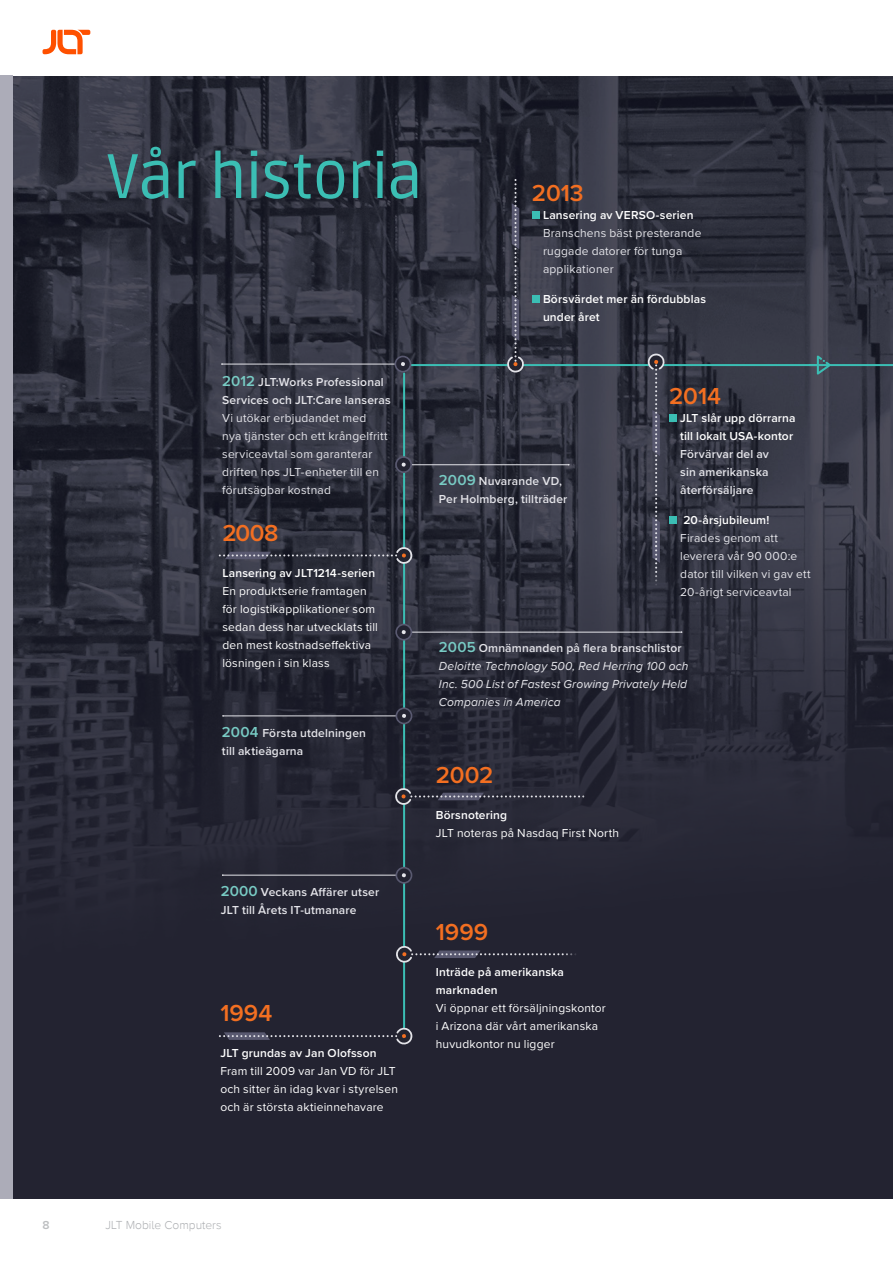
<style>
.page{position:relative;width:893px;height:1263px;background:#fff}
.page>*{position:absolute;margin:0;border:0;box-sizing:border-box;transform-origin:0 0}
.t1{font:63px "Ruda";letter-spacing:-.03em;color:#3bbeb4}
.t2{font:600 24px "Proxima Nova";color:#f36f21}
.t3{font:12px/18px "Proxima Nova";letter-spacing:.015em;color:#fff}
.t4{font:12px/18px "Proxima Nova";letter-spacing:.015em;color:#e4e4e9}
.t5{font:600 12px/18px "Proxima Nova";letter-spacing:.015em;color:#e4e4e9}
.t6{font:600 12px/18px "Proxima Nova";letter-spacing:.015em;color:#fff}
.t7{font:italic 12px/18px "Proxima Nova";letter-spacing:.015em;color:#e4e4e9}
.t8{font:300 12px "Proxima Nova A";color:#afb1b4}
.t9{font:600 12px "Proxima Nova";color:#bcbec0}
.s1{font-size:15px;color:#78cbc4}
.s2{font-weight:600;font-style:normal;font-size:15px;color:#78cbc4}
.s3{font-weight:600;font-style:normal}
</style>
<div class="page">
<svg style="left:43px;top:30px;width:47px;height:24px"></svg>
<img style="left:13px;top:77px;width:880px;height:1122px">
<div style="left:0;top:75px;width:13px;height:1124px;background:#acacb8"></div>
<hr style="left:403px;top:372px;width:2px;height:672px;background:#3bbeb4">
<svg style="left:219px;top:1026px;width:194px;height:19px;background:#32323f"></svg>
<svg style="left:396px;top:945px;width:193px;height:18px;background:#32323f"></svg>
<hr style="left:223px;top:875px;width:173px;height:1px;background:#e4e4e9">
<div style="left:396px;top:868px;width:16px;height:15px;background:#232331;border-radius:50%"></div>
<div style="left:395px;top:867px;width:17px;height:17px;border:2px solid #595970;border-radius:50%"></div>
<svg style="left:402px;top:873px;width:4px;height:4px"></svg>
<svg style="left:395px;top:787px;width:194px;height:19px;background:#353543"></svg>
<svg style="left:219px;top:179px;width:674px;height:549px;background:#313340"></svg>
<h1 class="t1" style="left:106px;top:142px;width:318px">Vår historia</h1>
<h2 class="t2" style="left:532px;top:175px;width:53px">2013</h2>
<p class="t6" style="left:543px;top:206px;width:152px">Lansering av VERSO-serien</p>
<p class="t4" style="left:543px;top:224px;width:160px">Branschens bäst presterande ruggade datorer för tunga applikationer</p>
<p class="t6" style="left:543px;top:290px;width:165px">Börsvärdet mer än fördubblas under året</p>
<p class="t5" style="left:222px;top:373px;width:170px"><span class="s1">2012</span> JLT:Works Professional<br>Services och JLT:Care lanseras</p>
<p class="t4" style="left:222px;top:409px;width:167px">Vi utökar erbjudandet med nya tjänster och ett krångelfritt serviceavtal som garanterar driften hos JLT-enheter till en förutsägbar kostnad</p>
<h2 class="t2" style="left:222px;top:515px;width:58px">2008</h2>
<p class="t6" style="left:222px;top:563px;width:154px">Lansering av JLT1214-serien</p>
<p class="t3" style="left:222px;top:581px;width:157px">En produktserie framtagen för logistikapplikationer som sedan dess har utvecklats till den mest kostnadseffektiva lösningen i sin klass</p>
<p class="t5" style="left:222px;top:724px;width:145px"><span class="s1">2004</span> Första utdelningen till aktieägarna</p>
<p class="t5" style="left:221px;top:883px;width:160px"><span class="s1">2000</span> Veckans Affärer utser<br>JLT till Årets IT-utmanare</p>
<h2 class="t2" style="left:220px;top:995px;width:53px">1994</h2>
<p class="t6" style="left:220px;top:1044px;width:158px">JLT grundas av Jan Olofsson</p>
<p class="t3" style="left:220px;top:1061px;width:179px">Fram till 2009 var Jan VD för JLT och sitter än idag kvar i styrelsen och är största aktieinnehavare</p>
<p class="t5" style="left:439px;top:471px;width:130px"><span class="s1">2009</span> Nuvarande VD,<br>Per Holmberg, tillträder</p>
<h2 class="t2" style="left:669px;top:378px;width:53px">2014</h2>
<p class="t6" style="left:680px;top:408px;width:117px">JLT slår upp dörrarna till lokalt USA-kontor</p>
<p class="t5" style="left:680px;top:444px;width:90px;text-align:justify">Förvärvar del av sin amerikanska återförsäljare</p>
<p class="t6" style="left:683px;top:510px;width:88px">20-årsjubileum!</p>
<p class="t4" style="left:680px;top:528px;width:132px">Firades genom att leverera vår 90 000:e dator till vilken vi gav ett<br>20-årigt serviceavtal</p>
<p class="t7" style="left:439px;top:640px;width:251px"><span class="s2">2005</span> <span class="s3">Omnämnanden på flera branschlistor </span>Deloitte Technology 500, Red Herring 100 och Inc. 500 List of Fastest Growing Privately Held Companies in America</p>
<h2 class="t2" style="left:436px;top:757px;width:59px">2002</h2>
<p class="t6" style="left:436px;top:805px;width:73px">Börsnotering</p>
<p class="t3" style="left:436px;top:823px;width:185px">JLT noteras på Nasdaq First North</p>
<h2 class="t2" style="left:436px;top:914px;width:54px">1999</h2>
<p class="t6" style="left:436px;top:962px;width:130px">Inträde på amerikanska marknaden</p>
<p class="t3" style="left:436px;top:998px;width:172px">Vi öppnar ett försäljningskontor i Arizona där vårt amerikanska huvudkontor nu ligger</p>
<p class="t9" style="left:43px;top:1216px;width:9px">8</p>
<p class="t8" style="left:106px;top:1219px;width:117px">JLT Mobile Computers</p>
</div>
